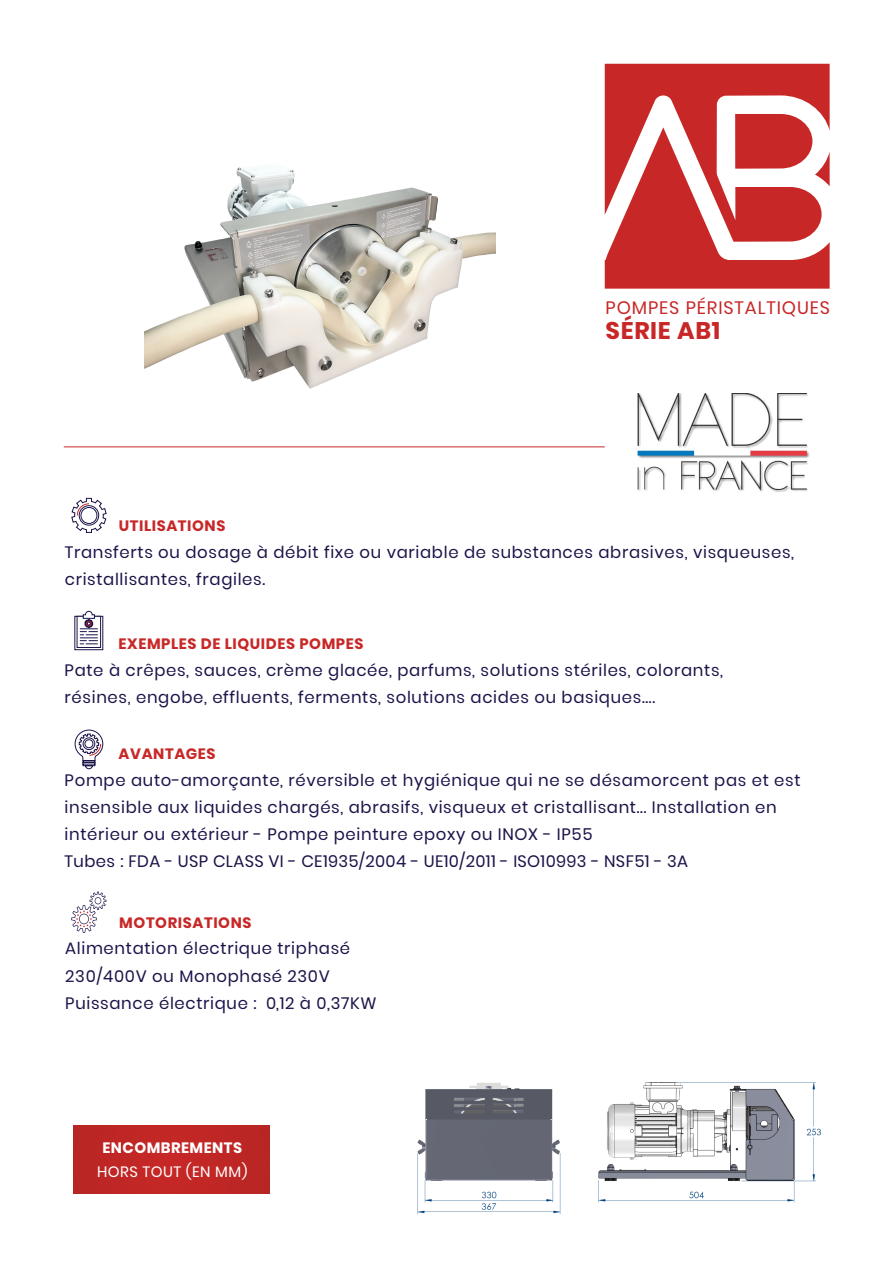
<style>
.page{position:relative;width:893px;height:1263px;background:#fff}
.page>*{position:absolute;margin:0;border:0;box-sizing:border-box;transform-origin:0 0}
.t1{font:700 24px "Poppins";letter-spacing:.03em;color:#c72827}
.t2{font:18px "Poppins";letter-spacing:.05em;color:#c72827}
.t3{font:16.5px/27.2px "Poppins";letter-spacing:.04em;color:#1a1449}
.t4{font:700 15px "Poppins";letter-spacing:.04em;color:#c72827}
.t5{font:15px "Poppins";letter-spacing:.03em;color:#fff}
.t6{font:700 15px "Poppins";letter-spacing:.03em;color:#fff}
</style>
<div class="page">
<img style="left:144px;top:167px;width:351px;height:281px">
<img style="left:637px;top:393px;width:172px;height:99px">
<hr style="left:64px;top:446px;width:541px;height:1px;background:#c72827">
<div style="left:74px;top:1126px;width:195px;height:68px;background:#bf2725"></div>
<svg style="left:605px;top:64px;width:225px;height:225px"></svg>
<svg style="left:71px;top:497px;width:36px;height:36px"></svg>
<div style="left:81px;top:507px;width:16px;height:16px;background:#fff;border-radius:50%"></div>
<div style="left:81px;top:507px;width:16px;height:17px;border:1px solid #1a1449;border-radius:50%"></div>
<svg style="left:74px;top:729px;width:30px;height:41px"></svg>
<div style="left:74px;top:616px;width:29px;height:34px;border:1px solid #1a1449"></div>
<svg style="left:77px;top:616px;width:24px;height:32px"></svg>
<svg style="left:80px;top:610px;width:18px;height:34px"></svg>
<svg style="left:71px;top:892px;width:35px;height:41px"></svg>
<img style="left:417px;top:1082px;width:404px;height:133px">
<p class="t2" style="left:605px;top:297px;width:226px">POMPES PÉRISTALTIQUES</p>
<h1 class="t1" style="left:605px;top:317px;width:116px">SÉRIE AB1</h1>
<p class="t4" style="left:119px;top:517px;width:108px">UTILISATIONS</p>
<p class="t3" style="left:65px;top:539px;width:731px">Transferts ou dosage à débit fixe ou variable de substances abrasives, visqueuses, cristallisantes, fragiles.</p>
<p class="t4" style="left:119px;top:634px;width:246px">EXEMPLES DE LIQUIDES POMPES</p>
<p class="t3" style="left:65px;top:656px;width:660px">Pate à crêpes, sauces, crème glacée, parfums, solutions stériles, colorants, résines, engobe, effluents, ferments, solutions acides ou basiques....</p>
<p class="t4" style="left:119px;top:745px;width:98px">AVANTAGES</p>
<p class="t3" style="left:65px;top:766px;width:737px">Pompe auto-amorçante, réversible et hygiénique qui ne se désamorcent pas et est insensible aux liquides chargés, abrasifs, visqueux et cristallisant... Installation en intérieur ou extérieur - Pompe peinture epoxy ou INOX - IP55<br>Tubes : FDA - USP CLASS VI - CE1935/2004 - UE10/2011 - ISO10993 - NSF51 - 3A</p>
<p class="t4" style="left:119px;top:914px;width:134px">MOTORISATIONS</p>
<p class="t3" style="left:65px;top:935px;width:313px">Alimentation électrique triphasé<br>230/400V ou Monophasé 230V<br>Puissance électrique : 0,12 à 0,37KW</p>
<p class="t6" style="left:102px;top:1139px;width:141px">ENCOMBREMENTS</p>
<p class="t5" style="left:97px;top:1163px;width:152px">HORS TOUT (EN MM)</p>
</div>
